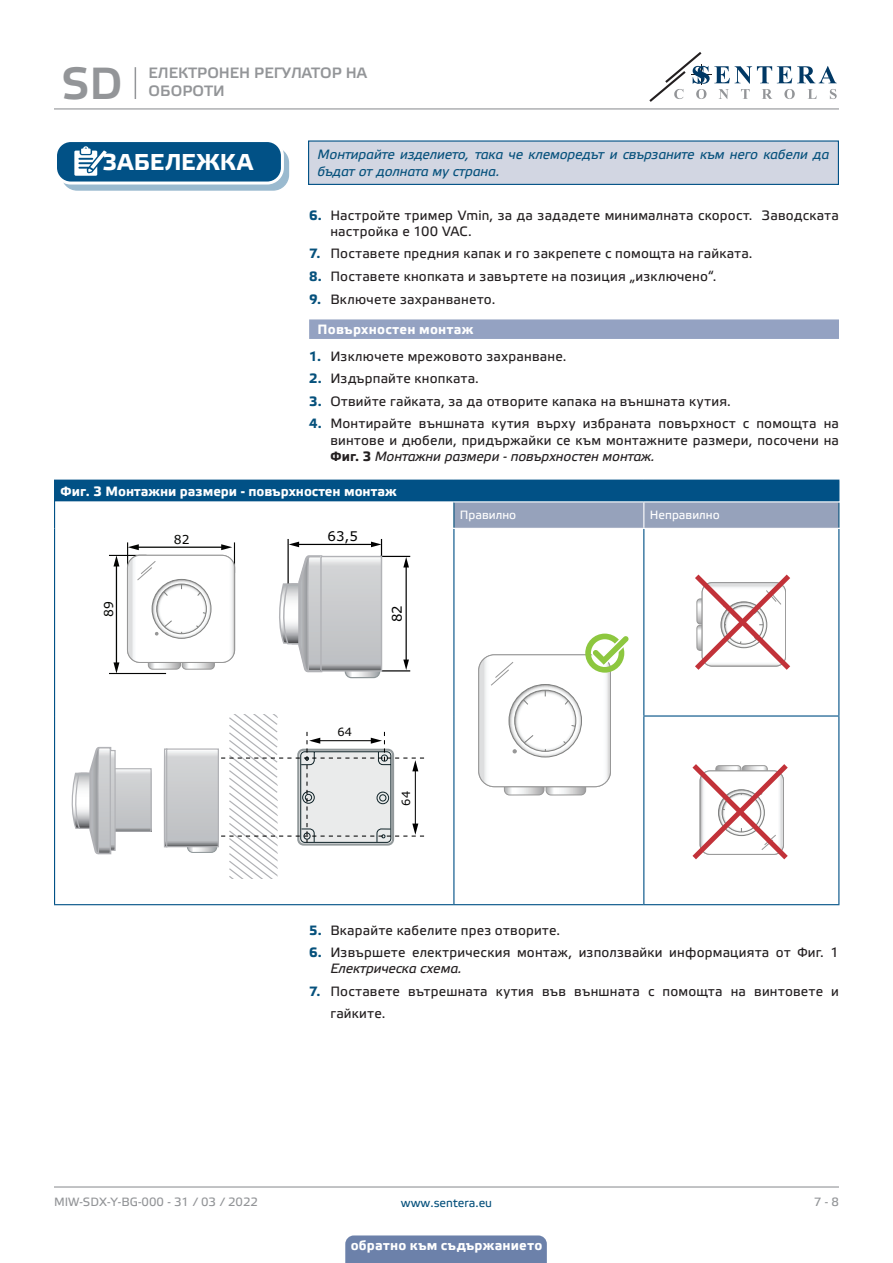
<style>
.page{position:relative;width:893px;height:1263px;background:#fff}
.page>*{position:absolute;margin:0;border:0;box-sizing:border-box;transform-origin:0 0}
.t1{font:45px "Etelka Medium Pro";color:#939598}
.t2{font:700 22.95px "Etelka Text Pro";letter-spacing:.02em;color:#fff}
.t3{font:15px/18px "Etelka Medium Pro";color:#939598}
.t4{font:13.5px/16.2px "Etelka Text Pro";letter-spacing:.015em;color:#231f20}
.attention{font:italic 13.5px/16.2px "Etelka Text Pro";letter-spacing:-.01em;color:#06517c}
.head-table{font:700 13.5px "Etelka Text Pro";color:#fff}
.Number-roman{font:700 13.5px "Etelka Text Pro";letter-spacing:.02em;color:#fff}
.t5{font:13.35px "Verdana";color:#000}
.t6{font:12.45px "Verdana";color:#040503}
.t7{font:12px "Etelka Text Pro";color:#939598}
.head-table-2{font:12px "Etelka Text Pro";color:#fff}
.t8{font:12px "Etelka Text Pro";color:#06517c}
.t9{font:11.4px "Verdana";color:#050504}
.s1{font-weight:700;color:#06517c}
.s2{font-weight:700}
.s3{font-style:italic}
</style>
<div class="page">
<hr style="left:54px;top:108px;width:785px;height:1px;background:#939598">
<hr style="left:54px;top:1186px;width:785px;height:1px;background:#939598">
<svg style="left:649px;top:52px;width:188px;height:50px"></svg>
<div style="left:345px;top:1235px;width:202px;height:28px;background:#6c81aa"></div>
<div style="left:309px;top:319px;width:530px;height:20px;background:#94a2c2"></div>
<div style="left:62px;top:148px;width:226px;height:42px;background:#9abacf;border-radius:15px"></div>
<div style="left:61px;top:147px;width:228px;height:44px;border:1px solid #015186;border-radius:15px"></div>
<div style="left:56px;top:141px;width:226px;height:42px;background:#015186;border-radius:15px"></div>
<div style="left:54px;top:139px;width:230px;height:46px;border:3px solid #fff;border-radius:15px"></div>
<svg style="left:74px;top:146px;width:39px;height:38px"></svg>
<div style="left:309px;top:141px;width:529px;height:43px;background:#d2d6e2"></div>
<div style="left:308px;top:140px;width:531px;height:45px;border:1px solid #015186"></div>
<div style="left:55px;top:480px;width:784px;height:22px;background:#015186"></div>
<hr style="left:54px;top:480px;width:400px;height:1px;background:#015186">
<svg style="left:54px;top:481px;width:1px;height:47px"></svg>
<hr style="left:54px;top:528px;width:1px;height:188px;background:#015186">
<hr style="left:453px;top:529px;width:1px;height:187px;background:#015186">
<hr style="left:643px;top:529px;width:1px;height:186px;background:#015186">
<hr style="left:838px;top:529px;width:1px;height:186px;background:#015186">
<hr style="left:54px;top:716px;width:1px;height:188px;background:#015186">
<hr style="left:453px;top:716px;width:1px;height:188px;background:#015186">
<hr style="left:643px;top:715px;width:196px;height:1px;background:#015186">
<hr style="left:643px;top:716px;width:1px;height:188px;background:#015186">
<hr style="left:838px;top:716px;width:1px;height:188px;background:#015186">
<hr style="left:54px;top:904px;width:400px;height:1px;background:#015186">
<hr style="left:454px;top:904px;width:190px;height:1px;background:#015186">
<hr style="left:644px;top:904px;width:195px;height:1px;background:#015186">
<hr style="left:55px;top:501px;width:399px;height:1px;background:#fff">
<svg style="left:453px;top:501px;width:386px;height:27px;background:#98a4bc"></svg>
<hr style="left:454px;top:501px;width:190px;height:1px;background:#fff">
<hr style="left:644px;top:501px;width:195px;height:1px;background:#fff">
<svg style="left:163px;top:748px;width:5px;height:100px"></svg>
<svg style="left:168px;top:751px;width:19px;height:94px;background:#c8c9cc"></svg>
<div style="left:166px;top:748px;width:53px;height:99px;border:1px solid #b1b2b6"></div>
<svg style="left:187px;top:714px;width:237px;height:164px"></svg>
<svg style="left:116px;top:770px;width:34px;height:60px;background:#c8cacc"></svg>
<div style="left:110px;top:768px;width:42px;height:64px;border:1px solid #b1b2b6"></div>
<svg style="left:71px;top:747px;width:45px;height:108px"></svg>
<hr style="left:109px;top:673px;width:57px;height:1px;background:#040503">
<hr style="left:109px;top:555px;width:38px;height:1px;background:#040503">
<hr style="left:116px;top:564px;width:1px;height:100px;background:#040503">
<svg style="left:113px;top:662px;width:6px;height:11px"></svg>
<svg style="left:113px;top:556px;width:6px;height:10px"></svg>
<svg style="left:127px;top:542px;width:108px;height:127px"></svg>
<hr style="left:287px;top:539px;width:2px;height:74px;background:#000">
<hr style="left:380px;top:556px;width:30px;height:1px;background:#000">
<hr style="left:297px;top:544px;width:76px;height:1px;background:#000">
<svg style="left:371px;top:539px;width:11px;height:17px"></svg>
<hr style="left:406px;top:565px;width:1px;height:96px;background:#000">
<svg style="left:345px;top:659px;width:65px;height:19px"></svg>
<svg style="left:403px;top:557px;width:6px;height:10px"></svg>
<svg style="left:279px;top:542px;width:45px;height:131px"></svg>
<svg style="left:322px;top:558px;width:58px;height:112px;background:#c7c9cb"></svg>
<div style="left:320px;top:556px;width:62px;height:116px;border:1px solid #b1b2b6"></div>
<svg style="left:479px;top:634px;width:150px;height:161px"></svg>
<svg style="left:695px;top:574px;width:96px;height:96px"></svg>
<svg style="left:692px;top:764px;width:96px;height:96px"></svg>
<hr style="left:135px;top:67px;width:1px;height:32px;background:#939598">
<h1 class="t1" style="left:61px;top:59px;width:63px">SD</h1>
<p class="t3" style="left:149px;top:65px;width:220px">ЕЛЕКТРОНЕН РЕГУЛАТОР НА<br>ОБОРОТИ</p>
<p class="t2" style="left:102px;top:148px;width:152px">ЗАБЕЛЕЖКА</p>
<p class="attention" style="left:318px;top:148px;width:513px">Монтирайте изделието, така че клеморедът и свързаните към него кабели да бъдат от долната му страна.</p>
<p class="t4" style="left:330px;top:208px;width:510px;text-indent:-21px"><span class="s1">6.</span> Настройте тример Vmin, за да зададете минималната скорост. Заводската настройка е 100 VAC.</p>
<p class="t4" style="left:309px;top:246px;width:445px"><span class="s1">7.</span> Поставете предния капак и го закрепете с помощта на гайката.</p>
<p class="t4" style="left:309px;top:269px;width:409px"><span class="s1">8.</span> Поставете кнопката и завъртете на позиция „изключено“.</p>
<p class="t4" style="left:309px;top:292px;width:188px"><span class="s1">9.</span> Включете захранването.</p>
<p class="Number-roman" style="left:318px;top:321px;width:157px">Повърхностен монтаж</p>
<p class="t4" style="left:309px;top:349px;width:259px"><span class="s1">1.</span> Изключете мрежовото захранване.</p>
<p class="t4" style="left:309px;top:371px;width:171px"><span class="s1">2.</span> Издърпайте кнопката.</p>
<p class="t4" style="left:309px;top:394px;width:423px"><span class="s1">3.</span> Отвийте гайката, за да отворите капака на външната кутия.</p>
<p class="t4" style="left:330px;top:416px;width:510px;text-align:justify;text-indent:-21px"><span class="s1">4.</span> Монтирайте външната кутия върху избраната повърхност с помощта на винтове и дюбели, придържайки се към монтажните размери, посочени на <span class="s2">Фиг. 3</span> <span class="s3">Монтажни размери - повърхностен монтаж.</span></p>
<p class="head-table" style="left:61px;top:483px;width:338px">Фиг. 3 Монтажни размери - повърхностен монтаж</p>
<p class="t6" style="left:100px;top:617px;width:17px;rotate:-90deg">89</p>
<p class="t6" style="left:174px;top:531px;width:17px">82</p>
<p class="t5" style="left:328px;top:527px;width:32px">63,5</p>
<p class="t5" style="left:388px;top:622px;width:18px;rotate:-90deg">82</p>
<p class="t9" style="left:337px;top:724px;width:16px">64</p>
<p class="t9" style="left:398px;top:805px;width:16px;rotate:-90deg">64</p>
<p class="head-table-2" style="left:460px;top:509px;width:58px">Правилно</p>
<p class="head-table-2" style="left:650px;top:509px;width:71px">Неправилно</p>
<p class="t4" style="left:309px;top:923px;width:252px"><span class="s1">5.</span> Вкарайте кабелите през отворите.</p>
<p class="t4" style="left:330px;top:945px;width:510px;text-indent:-21px"><span class="s1">6.</span> Извършете електрическия монтаж, използвайки информацията от Фиг. 1<br><span class="s3">Електрическа схема.</span></p>
<p class="t4" style="left:330px;top:981px;width:510px;line-height:21.6px;text-indent:-21px"><span class="s1">7.</span> Поставете вътрешната кутия във външната с помощта на винтовете и гайките.</p>
<p class="t7" style="left:54px;top:1195px;width:206px">MIW-SDX-Y-BG-000 - 31 / 03 / 2022</p>
<p class="t8" style="left:401px;top:1196px;width:93px">www.sentera.eu</p>
<p class="t7" style="left:814px;top:1195px;width:27px">7 - 8</p>
<p class="head-table" style="left:351px;top:1237px;width:193px">обратно към съдържанието</p>
</div>
